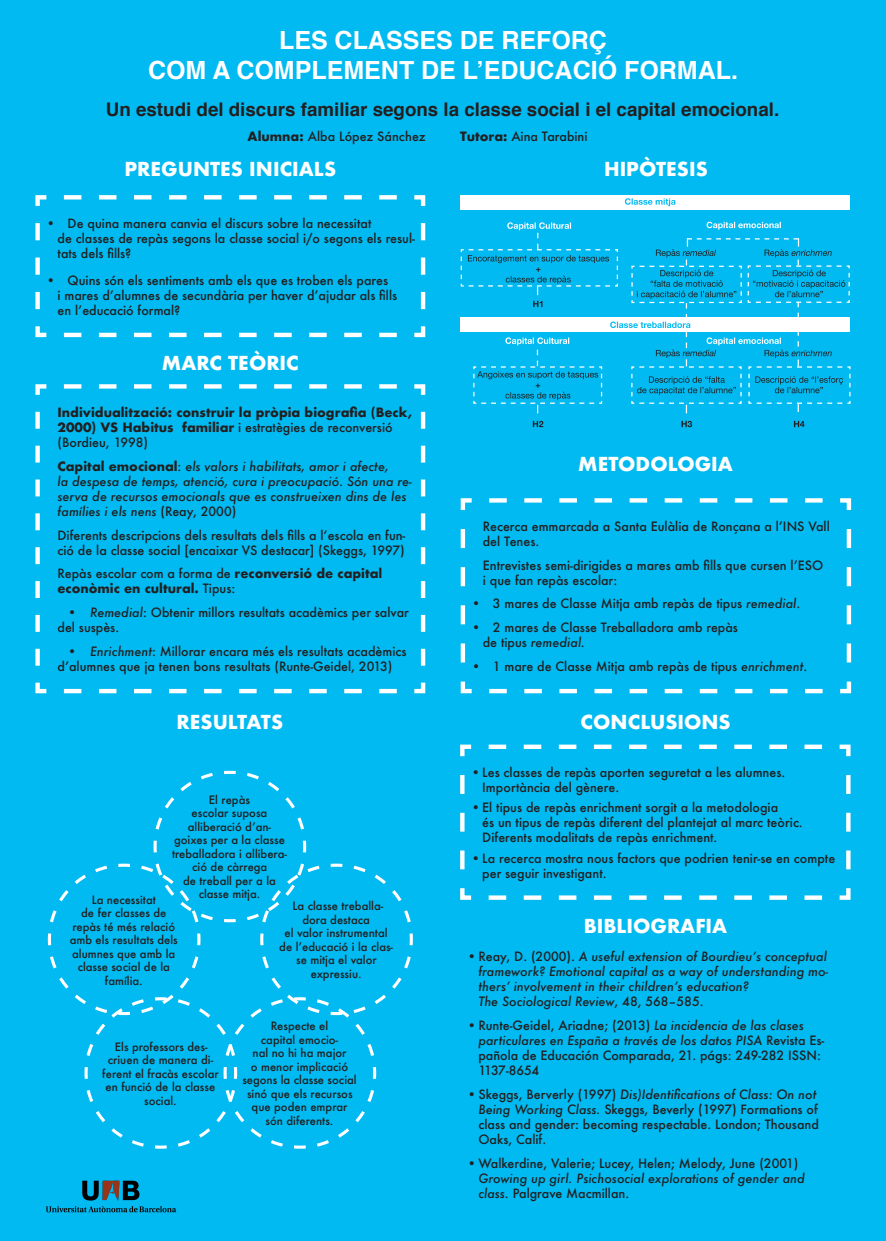
<style>
.page{position:relative;width:886px;height:1241px;background:#fff}
.page>*{position:absolute;margin:0;border:0;box-sizing:border-box;transform-origin:0 0}
.titol{font:700 25px/30px "Helvetica";color:#fff;text-align:center}
.t1{font:700 18.75px "Futura";color:#fff}
.titol-2{font:700 18.75px "Helvetica";color:#231f20}
.t2{font:500 12.5px/15px "Futura";color:#231f20}
.t3{font:italic 500 12.5px/15px "Futura";color:#231f20}
.t4{font:700 12.5px/15px "Futura";color:#231f20}
.t5{font:500 11.25px/13.5px "Futura";color:#231f20;text-align:center}
.s1{font-weight:700}
.s2{font-weight:500}
.s3{font-weight:700;font-style:normal}
.s4{font-style:normal}
.s5{font-style:italic}
</style>
<div class="page">
<div style="left:0;top:0;width:886px;height:1240px;background:#00baf1"></div>
<svg style="left:35px;top:195px;width:391px;height:143px"></svg>
<svg style="left:460px;top:744px;width:391px;height:156px"></svg>
<svg style="left:460px;top:498px;width:392px;height:196px"></svg>
<svg style="left:35px;top:384px;width:391px;height:310px"></svg>
<svg style="left:47px;top:770px;width:366px;height:379px"></svg>
<div style="left:461px;top:195px;width:389px;height:14px;background:#fff"></div>
<svg style="left:794px;top:421px;width:10px;height:6px"></svg>
<svg style="left:681px;top:421px;width:11px;height:6px"></svg>
<svg style="left:533px;top:421px;width:10px;height:6px"></svg>
<svg style="left:625px;top:198px;width:50px;height:8px"></svg>
<img style="left:45px;top:1180px;width:132px;height:33px">
<svg style="left:460px;top:222px;width:391px;height:191px"></svg>
<p class="titol" style="left:148px;top:25px;width:591px">LES CLASSES DE REFORÇ<br>COM A COMPLEMENT DE L’EDUCACIÓ FORMAL.</p>
<p class="titol-2" style="left:106px;top:94px;width:675px">Un estudi del discurs familiar segons la classe social i el capital emocional.</p>
<p class="t2" style="left:248px;top:129px;width:180px"><span class="s1">Alumna:</span> Alba López Sánchez</p>
<p class="t2" style="left:460px;top:129px;width:129px"><span class="s1">Tutora:</span> Aina Tarabini</p>
<p class="t1" style="left:125px;top:155px;width:213px">PREGUNTES INICIALS</p>
<p class="t1" style="left:604px;top:155px;width:105px">HIPÒTESIS</p>
<p class="t2" style="left:58px;top:215px;width:359px;text-indent:-11px">• De quina manera canvia el discurs sobre la necessitat<br>de classes de repàs segons la classe social i/o segons els resul&shy;tats dels fills?</p>
<p class="t2" style="left:58px;top:273px;width:341px;text-indent:-11px">• Quins són els sentiments amb els que es troben els pares<br>i mares d’alumnes de secundària per haver d’ajudar als fills en l’educació formal?</p>
<p class="t1" style="left:162px;top:349px;width:138px">MARC TEÒRIC</p>
<p class="t4" style="left:58px;top:404px;width:356px">Individualització: construir la pròpia biografia (Beck,<br>2000) VS Habitus familiar <span class="s2">i estratègies de reconversió (Bordieu, 1998)</span></p>
<p class="t3" style="left:58px;top:458px;width:356px"><span class="s3">Capital emocional</span><span class="s4">:</span> els valors i habilitats, amor i afecte,<br>la despesa de temps, atenció, cura i preocupació. Són una re&shy;serva de recursos emocionals que es construeixen dins de les famílies i els nens <span class="s4">(Reay, 2000)</span></p>
<p class="t2" style="left:58px;top:527px;width:349px">Diferents descripcions dels resultats dels fills a l’escola en fun&shy;ció de la classe social [encaixar VS destacar] (Skeggs, 1997)</p>
<p class="t4" style="left:58px;top:566px;width:326px"><span class="s2">Repàs escolar com a forma de</span> reconversió de capital econòmic en cultural. <span class="s2">Tipus:</span></p>
<p class="t2" style="left:58px;top:605px;width:353px;text-indent:10px">• <span class="s5">Remedial</span>: Obtenir millors resultats acadèmics per salvar del suspès.</p>
<p class="t2" style="left:58px;top:643px;width:350px;text-indent:10px">• <span class="s5">Enrichment</span>: Millorar encara més els resultats acadèmics d’alumnes que ja tenen bons resultats (Runte-Geidel, 2013)</p>
<p class="t1" style="left:578px;top:450px;width:156px">METODOLOGIA</p>
<p class="t2" style="left:483px;top:518px;width:348px">Recerca emmarcada a Santa Eulàlia de Ronçana a l’INS Vall del Tenes.</p>
<p class="t2" style="left:483px;top:557px;width:342px">Entrevistes semi-dirigides a mares amb fills que cursen l’ESO i que fan repàs escolar:</p>
<p class="t2" style="left:471px;top:596px;width:330px">• 3 mares de Classe Mitja amb repàs de tipus <span class="s5">remedial</span>.</p>
<p class="t2" style="left:483px;top:620px;width:257px;text-indent:-11px">• 2 mares de Classe Treballadora amb repàs de tipus <span class="s5">remedial.</span></p>
<p class="t2" style="left:471px;top:658px;width:337px">• 1 mare de Classe Mitja amb repàs de tipus <span class="s5">enrichment</span>.</p>
<p class="t1" style="left:177px;top:708px;width:108px">RESULTATS</p>
<p class="t1" style="left:580px;top:708px;width:152px">CONCLUSIONS</p>
<p class="t5" style="left:172px;top:792px;width:116px">El repàs<br>escolar suposa alliberació d’an&shy;goixes per a la classe treballadora i allibera&shy;ció de càrrega<br>de treball per a la classe mitja.</p>
<p class="t5" style="left:279px;top:899px;width:115px">La classe treballa&shy;dora destaca<br>el valor instrumental de l’educació i la clas&shy;se mitja el valor expressiu.</p>
<p class="t5" style="left:70px;top:892px;width:110px">La necessitat<br>de fer classes de repàs té més relació amb els resultats dels alumnes que amb la classe social de la família.</p>
<p class="t5" style="left:102px;top:1039px;width:118px">Els professors des&shy;criuen de manera di&shy;ferent el fracàs escolar en funció de la classe social.</p>
<p class="t5" style="left:242px;top:1019px;width:116px">Respecte el<br>capital emocio-<br>nal no hi ha major<br>o menor implicació segons la classe social sinó que els recursos que poden emprar són diferents.</p>
<p class="t2" style="left:482px;top:764px;width:304px;text-indent:-11px">•Les classes de repàs aporten seguretat a les alumnes.<br>Importància del gènere.</p>
<p class="t2" style="left:482px;top:800px;width:322px;text-indent:-11px">•El tipus de repàs enrichment sorgit a la metodologia<br>és un tipus de repàs diferent del plantejat al marc teòric.<br>Diferents modalitats de repàs enrichment.</p>
<p class="t2" style="left:482px;top:850px;width:355px;text-indent:-11px">•La recerca mostra nous factors que podrien tenir-se en compte per seguir investigant.</p>
<p class="t1" style="left:584px;top:912px;width:145px">BIBLIOGRAFIA</p>
<p class="t3" style="left:478px;top:949px;width:351px;text-indent:-11px"><span class="s4">•Reay, D. (2000).</span> A useful extension of Bourdieu’s conceptual framework? Emotional capital as a way of understanding mo&shy;thers’ involvement in their children’s education?<br>The Sociological Review<span class="s4">, 48, 568–585.</span></p>
<p class="t2" style="left:478px;top:1017px;width:347px;text-indent:-11px">•Runte-Geidel, Ariadne; (2013) <span class="s5">La incidencia de las clases particulares en España a través de los datos PISA</span> Revista Es&shy;pañola de Educación Comparada, 21. págs: 249-282 ISSN:<br>1137-8654</p>
<p class="t2" style="left:478px;top:1086px;width:342px;text-indent:-11px">•Skeggs, Berverly (1997) <span class="s5">Dis)Identifications of Class: On not Being Working Class.</span> Skeggs, Beverly (1997) Formations of class and gender: becoming respectable. London; Thousand Oaks, Calif.</p>
<p class="t2" style="left:478px;top:1155px;width:328px;text-indent:-11px">•Walkerdine, Valerie; Lucey, Helen; Melody, June (2001)<br><span class="s5">Growing up girl. Psichosocial explorations of gender and class.</span> Palgrave Macmillan.</p>
</div>
